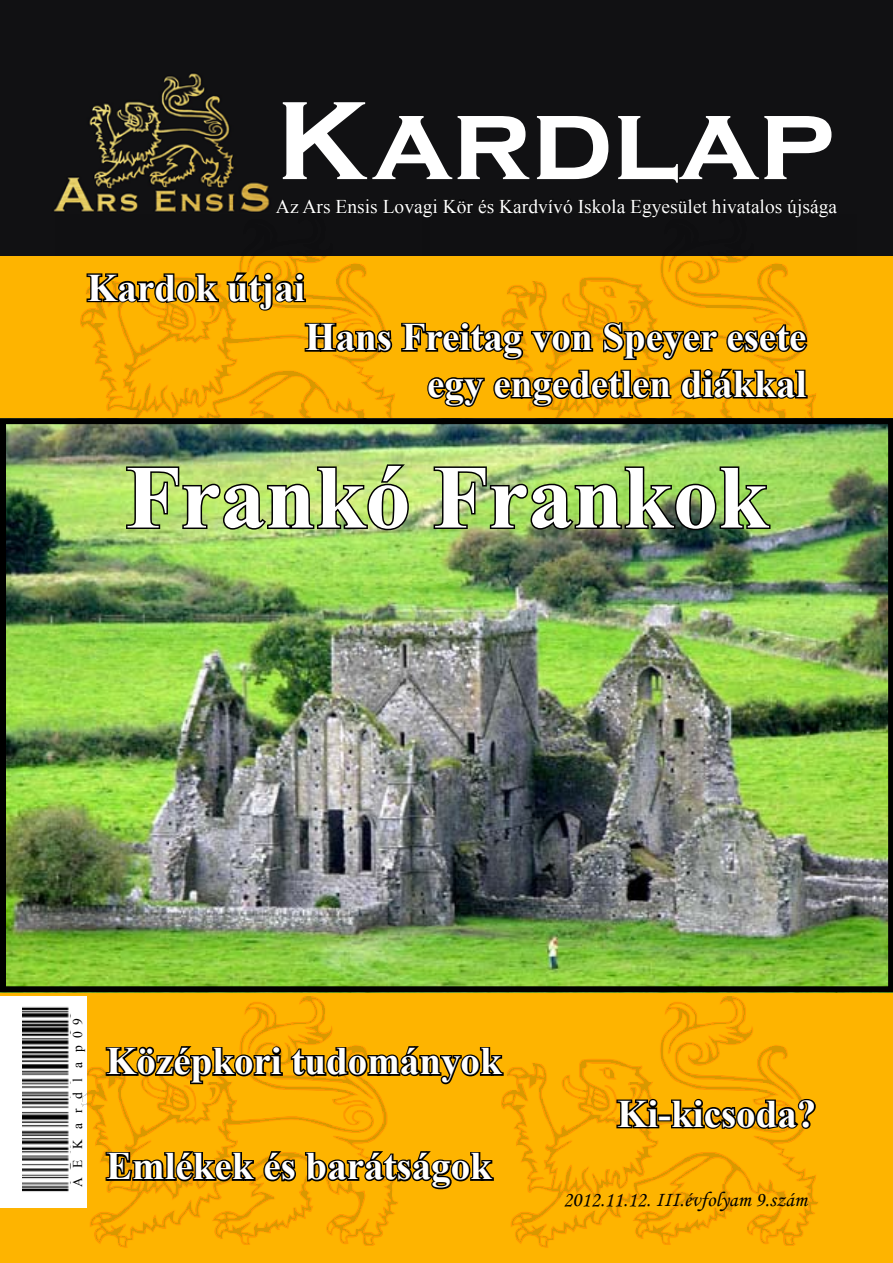
<style>
.page{position:relative;width:893px;height:1263px;background:#fff}
.page>*{position:absolute;margin:0;border:0;box-sizing:border-box;transform-origin:0 0}
.t1{font:700 115.35px "Copperplate Gothic";color:#fff}
.t2{font:700 90px "Times New Roman";color:#fff}
.t3{font:700 39px/46.8px "Times New Roman";color:#fff;text-align:right}
.t4{font:21px "Monotype Corsiva";color:#000}
.t5{font:19.5px "Times New Roman";color:#fff}
.t6{font:13.5px "Times New Roman";color:#000}
</style>
<div class="page">
<div style="left:0;top:255px;width:893px;height:1008px;background:#feb400"></div>
<div style="left:0;top:0;width:893px;height:255px;background:#111113"></div>
<img style="left:54px;top:73px;width:216px;height:139px">
<img style="left:1px;top:996px;width:397px;height:252px">
<img style="left:501px;top:996px;width:317px;height:252px">
<img style="left:55px;top:255px;width:367px;height:163px">
<img style="left:422px;top:255px;width:434px;height:163px">
<svg style="left:276px;top:199px;width:562px;height:18px"></svg>
<svg style="left:104px;top:1044px;width:401px;height:43px"></svg>
<svg style="left:615px;top:1096px;width:46px;height:34px"></svg>
<div style="left:658px;top:1114px;width:14px;height:7px;border:3px solid #000"></div>
<svg style="left:669px;top:1096px;width:149px;height:35px"></svg>
<svg style="left:104px;top:1149px;width:390px;height:42px"></svg>
<img style="left:0;top:418px;width:893px;height:574px">
<svg style="left:85px;top:270px;width:223px;height:43px"></svg>
<svg style="left:303px;top:321px;width:91px;height:33px"></svg>
<svg style="left:400px;top:320px;width:409px;height:89px"></svg>
<svg style="left:125px;top:462px;width:285px;height:70px;background:#90ab5a"></svg>
<img style="left:432px;top:465px;width:340px;height:67px">
<img style="left:23px;top:996px;width:47px;height:206px">
<h1 class="t1" style="left:276px;top:77px;width:560px">Kardlap</h1>
<p class="t5" style="left:276px;top:193px;width:563px">Az Ars Ensis Lovagi Kör és Kardvívó Iskola Egyesület hivatalos újsága</p>
<p class="t3" style="left:87px;top:263px;width:219px">Kardok útjai</p>
<p class="t3" style="left:305px;top:313px;width:503px">Hans Freitag von Speyer esete egy engedetlen diákkal</p>
<h2 class="t2" style="left:126px;top:435px;width:644px">Frankó Frankok</h2>
<p class="t6" style="left:69px;top:1187px;width:170px;rotate:-90deg">A E K a r d l a p 0 9</p>
<p class="t3" style="left:106px;top:1037px;width:397px">Középkori tudományok</p>
<p class="t3" style="left:106px;top:1142px;width:387px">Emlékek és barátságok</p>
<p class="t3" style="left:617px;top:1089px;width:201px">Ki-kicsoda?</p>
<p class="t4" style="left:563px;top:1187px;width:246px">2012.11.12. III.évfolyam 9.szám</p>
</div>
